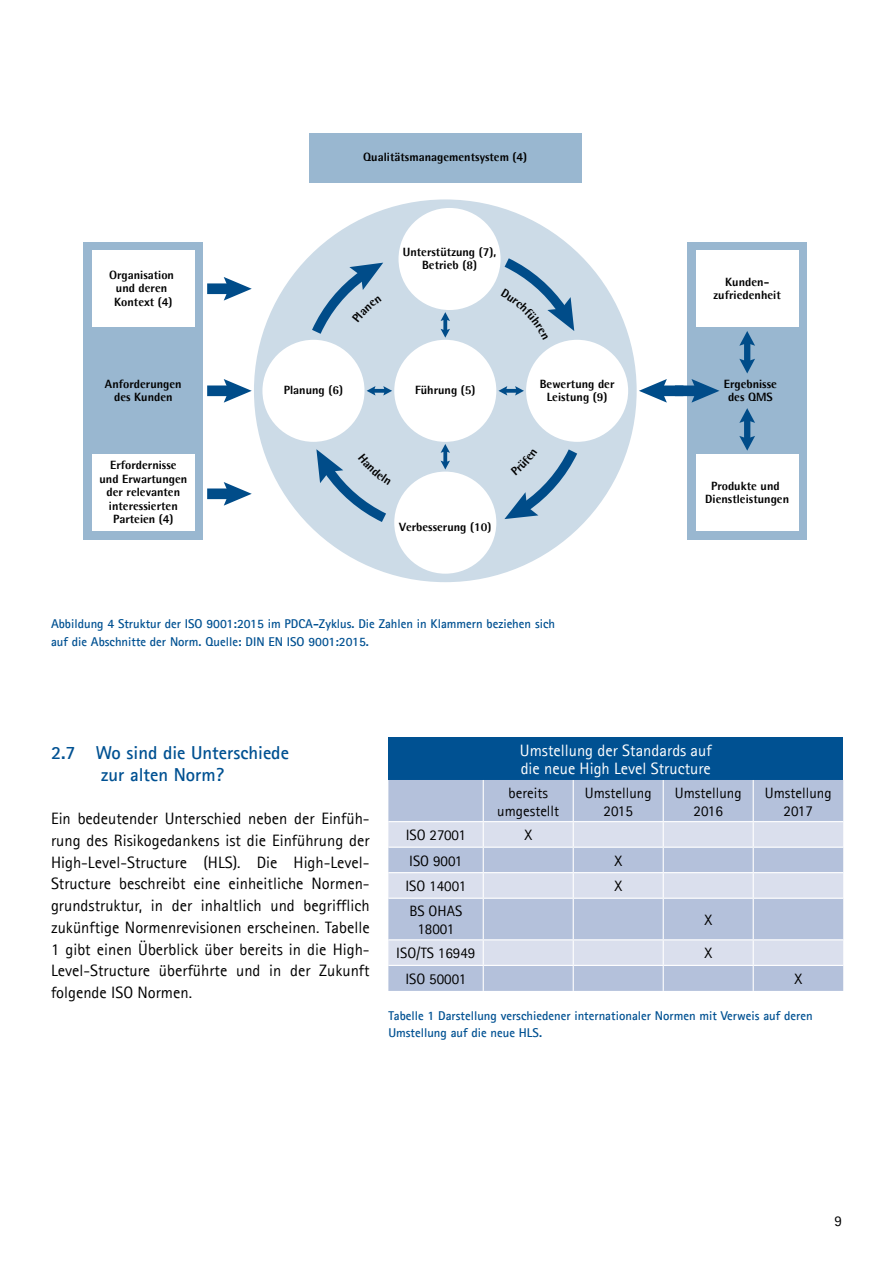
<style>
.page{position:relative;width:893px;height:1263px;background:#fff}
.page>*{position:absolute;margin:0;border:0;box-sizing:border-box;transform-origin:0 0}
.t1{font:700 18.75px/21.8px "Agfa Rotis Sans Serif";color:#005192}
.t2{font:16.5px/21.8px "Agfa Rotis Sans Serif";color:#000;text-align:justify}
.t3{font:16.5px/18px "Agfa Rotis Sans Serif";color:#fff}
.t4{font:15px/18px "Agfa Rotis Sans Serif";color:#000;text-align:center}
.t5{font:700 12.75px/17.2px "Agfa Rotis Sans Serif";color:#005192}
.t6{font:800 12px/13.5px "Rotis Semi Sans";color:#000;text-align:center}
</style>
<div class="page">
<div style="left:388px;top:737px;width:455px;height:43px;background:#005192"></div>
<div style="left:388px;top:780px;width:455px;height:211px;background:#b4c1db"></div>
<svg style="left:388px;top:822px;width:455px;height:143px;background:#c9d1e5"></svg>
<hr style="left:483px;top:780px;width:1px;height:41px;background:#fff">
<hr style="left:573px;top:780px;width:1px;height:41px;background:#fff">
<hr style="left:663px;top:780px;width:1px;height:41px;background:#fff">
<hr style="left:753px;top:780px;width:1px;height:41px;background:#fff">
<hr style="left:388px;top:821px;width:95px;height:1px;background:#fff">
<hr style="left:483px;top:821px;width:90px;height:1px;background:#fff">
<hr style="left:573px;top:821px;width:90px;height:1px;background:#fff">
<hr style="left:663px;top:821px;width:90px;height:1px;background:#fff">
<hr style="left:753px;top:821px;width:90px;height:1px;background:#fff">
<hr style="left:388px;top:847px;width:95px;height:1px;background:#fff">
<hr style="left:483px;top:847px;width:90px;height:1px;background:#fff">
<hr style="left:573px;top:847px;width:90px;height:1px;background:#fff">
<hr style="left:663px;top:847px;width:90px;height:1px;background:#fff">
<hr style="left:753px;top:847px;width:90px;height:1px;background:#fff">
<hr style="left:388px;top:872px;width:95px;height:1px;background:#fff">
<hr style="left:483px;top:872px;width:90px;height:1px;background:#fff">
<svg style="left:483px;top:822px;width:1px;height:76px"></svg>
<hr style="left:573px;top:872px;width:90px;height:1px;background:#fff">
<svg style="left:573px;top:822px;width:1px;height:76px"></svg>
<hr style="left:663px;top:872px;width:90px;height:1px;background:#fff">
<svg style="left:663px;top:822px;width:1px;height:76px"></svg>
<hr style="left:753px;top:872px;width:90px;height:1px;background:#fff">
<svg style="left:753px;top:822px;width:1px;height:76px"></svg>
<hr style="left:388px;top:898px;width:95px;height:1px;background:#fff">
<hr style="left:483px;top:898px;width:90px;height:1px;background:#fff">
<hr style="left:483px;top:899px;width:1px;height:40px;background:#fff">
<hr style="left:573px;top:898px;width:90px;height:1px;background:#fff">
<hr style="left:573px;top:899px;width:1px;height:40px;background:#fff">
<hr style="left:663px;top:898px;width:90px;height:1px;background:#fff">
<hr style="left:663px;top:899px;width:1px;height:40px;background:#fff">
<hr style="left:753px;top:898px;width:90px;height:1px;background:#fff">
<hr style="left:753px;top:899px;width:1px;height:40px;background:#fff">
<hr style="left:388px;top:939px;width:95px;height:1px;background:#fff">
<hr style="left:483px;top:939px;width:90px;height:1px;background:#fff">
<hr style="left:573px;top:939px;width:90px;height:1px;background:#fff">
<hr style="left:663px;top:939px;width:90px;height:1px;background:#fff">
<hr style="left:753px;top:939px;width:90px;height:1px;background:#fff">
<hr style="left:388px;top:965px;width:95px;height:1px;background:#fff">
<hr style="left:483px;top:965px;width:90px;height:1px;background:#fff">
<svg style="left:483px;top:940px;width:1px;height:51px"></svg>
<hr style="left:573px;top:965px;width:90px;height:1px;background:#fff">
<svg style="left:573px;top:940px;width:1px;height:51px"></svg>
<hr style="left:663px;top:965px;width:90px;height:1px;background:#fff">
<svg style="left:663px;top:940px;width:1px;height:51px"></svg>
<hr style="left:753px;top:965px;width:90px;height:1px;background:#fff">
<svg style="left:753px;top:940px;width:1px;height:51px"></svg>
<div style="left:254px;top:199px;width:383px;height:383px;background:#ccdbe7;border-radius:50%"></div>
<div style="left:309px;top:133px;width:273px;height:49px;background:#99b7d0"></div>
<div style="left:398px;top:208px;width:103px;height:102px;background:#fff;border-radius:50%"></div>
<div style="left:394px;top:472px;width:102px;height:102px;background:#fff;border-radius:50%"></div>
<div style="left:526px;top:340px;width:102px;height:102px;background:#fff;border-radius:50%"></div>
<div style="left:262px;top:340px;width:102px;height:102px;background:#fff;border-radius:50%"></div>
<div style="left:394px;top:340px;width:102px;height:102px;background:#fff;border-radius:50%"></div>
<svg style="left:507px;top:389px;width:8px;height:4px"></svg>
<svg style="left:515px;top:386px;width:9px;height:9px"></svg>
<svg style="left:498px;top:386px;width:9px;height:9px"></svg>
<svg style="left:375px;top:389px;width:8px;height:4px"></svg>
<svg style="left:383px;top:386px;width:9px;height:9px"></svg>
<svg style="left:367px;top:386px;width:8px;height:9px"></svg>
<svg style="left:443px;top:321px;width:4px;height:8px"></svg>
<svg style="left:441px;top:312px;width:9px;height:9px"></svg>
<svg style="left:441px;top:329px;width:9px;height:9px"></svg>
<svg style="left:443px;top:453px;width:4px;height:8px"></svg>
<svg style="left:441px;top:444px;width:9px;height:9px"></svg>
<svg style="left:441px;top:461px;width:9px;height:8px"></svg>
<div style="left:84px;top:242px;width:119px;height:298px;background:#99b7d0"></div>
<div style="left:92px;top:250px;width:102px;height:77px;background:#fff"></div>
<div style="left:92px;top:455px;width:102px;height:76px;background:#fff"></div>
<div style="left:207px;top:385px;width:26px;height:11px;background:#004c89"></div>
<svg style="left:224px;top:379px;width:28px;height:24px"></svg>
<div style="left:207px;top:283px;width:26px;height:11px;background:#004c89"></div>
<svg style="left:224px;top:277px;width:28px;height:24px"></svg>
<div style="left:207px;top:488px;width:26px;height:11px;background:#004c89"></div>
<svg style="left:224px;top:482px;width:28px;height:24px"></svg>
<div style="left:688px;top:242px;width:119px;height:298px;background:#99b7d0"></div>
<div style="left:696px;top:250px;width:102px;height:77px;background:#fff"></div>
<div style="left:696px;top:455px;width:102px;height:76px;background:#fff"></div>
<div style="left:658px;top:385px;width:25px;height:11px;background:#004c89"></div>
<svg style="left:639px;top:379px;width:28px;height:24px"></svg>
<div style="left:744px;top:341px;width:6px;height:22px;background:#004c89"></div>
<svg style="left:739px;top:331px;width:16px;height:15px"></svg>
<svg style="left:739px;top:359px;width:16px;height:14px"></svg>
<div style="left:744px;top:418px;width:6px;height:23px;background:#004c89"></div>
<svg style="left:739px;top:408px;width:16px;height:15px"></svg>
<svg style="left:739px;top:436px;width:16px;height:15px"></svg>
<div style="left:675px;top:385px;width:25px;height:11px;background:#004c89"></div>
<svg style="left:691px;top:379px;width:28px;height:24px"></svg>
<svg style="left:304px;top:262px;width:79px;height:82px"></svg>
<svg style="left:494px;top:252px;width:81px;height:79px"></svg>
<svg style="left:316px;top:449px;width:81px;height:81px"></svg>
<svg style="left:504px;top:439px;width:81px;height:80px"></svg>
<p class="t6" style="left:109px;top:268px;width:66px">Organisation und deren<br>Kontext (4)</p>
<p class="t6" style="left:105px;top:376px;width:78px">Anforderungen des Kunden</p>
<p class="t6" style="left:99px;top:458px;width:89px">Erfordernisse und Erwartungen der relevanten interessierten<br>Parteien (4)</p>
<p class="t6" style="left:363px;top:150px;width:165px">Qualitätsmanagementsystem (4)</p>
<p class="t6" style="left:403px;top:245px;width:95px">Unterstützung (7),<br>Betrieb (8)</p>
<p class="t6" style="left:284px;top:383px;width:61px">Planung (6)</p>
<p class="t6" style="left:540px;top:377px;width:76px">Bewertung der<br>Leistung (9)</p>
<p class="t6" style="left:415px;top:383px;width:62px">Führung (5)</p>
<p class="t6" style="left:399px;top:520px;width:94px">Verbesserung (10)</p>
<p class="t5" style="left:51px;top:615px;width:505px">Abbildung 4 Struktur der ISO 9001:2015 im PDCA-Zyklus. Die Zahlen in Klammern beziehen sich auf die Abschnitte der Norm. Quelle: DIN EN ISO 9001:2015.</p>
<p class="t6" style="left:714px;top:274px;width:69px">Kunden&shy;zufriedenheit</p>
<p class="t6" style="left:724px;top:376px;width:55px">Ergebnisse des QMS</p>
<p class="t6" style="left:705px;top:479px;width:85px">Produkte und<br>Dienstleistungen</p>
<p class="t1" style="left:101px;top:741px;width:189px;text-indent:-50px">2.7 Wo sind die Unterschiede zur alten Norm?</p>
<p class="t2" style="left:51px;top:807px;width:320px">Ein bedeutender Unterschied neben der Einfüh&shy;rung des Risikogedankens ist die Einführung der High-Level-Structure (HLS). Die High-Level-Structure beschreibt eine einheitliche Normen&shy;grundstruktur, in der inhaltlich und begrifflich zukünftige Normenrevisionen erscheinen. Tabelle 1 gibt einen Überblick über bereits in die High-Level-Structure überführte und in der Zukunft folgende ISO Normen.</p>
<p class="t3" style="left:520px;top:741px;width:193px">Umstellung der Standards auf die neue High Level Structure</p>
<p class="t4" style="left:497px;top:783px;width:63px">bereits umgestellt</p>
<p class="t4" style="left:585px;top:783px;width:68px">Umstellung<br>2015</p>
<p class="t4" style="left:675px;top:783px;width:68px">Umstellung<br>2016</p>
<p class="t4" style="left:765px;top:783px;width:68px">Umstellung<br>2017</p>
<p class="t4" style="left:406px;top:826px;width:62px">ISO 27001</p>
<p class="t4" style="left:524px;top:826px;width:9px">X</p>
<p class="t4" style="left:409px;top:851px;width:55px">ISO 9001</p>
<p class="t4" style="left:614px;top:851px;width:9px">X</p>
<p class="t4" style="left:405px;top:877px;width:62px">ISO 14001</p>
<p class="t4" style="left:614px;top:877px;width:9px">X</p>
<p class="t4" style="left:409px;top:902px;width:54px">BS OHAS<br>18001</p>
<p class="t4" style="left:704px;top:911px;width:9px">X</p>
<p class="t4" style="left:396px;top:944px;width:81px">ISO/TS 16949</p>
<p class="t4" style="left:704px;top:944px;width:9px">X</p>
<p class="t4" style="left:405px;top:970px;width:62px">ISO 50001</p>
<p class="t4" style="left:794px;top:970px;width:9px">X</p>
<p class="t5" style="left:388px;top:1007px;width:426px">Tabelle 1 Darstellung verschiedener internationaler Normen mit Verweis auf deren<br>Umstellung auf die neue HLS.</p>
<p class="t4" style="left:834px;top:1211px;width:9px">9</p>
</div>
